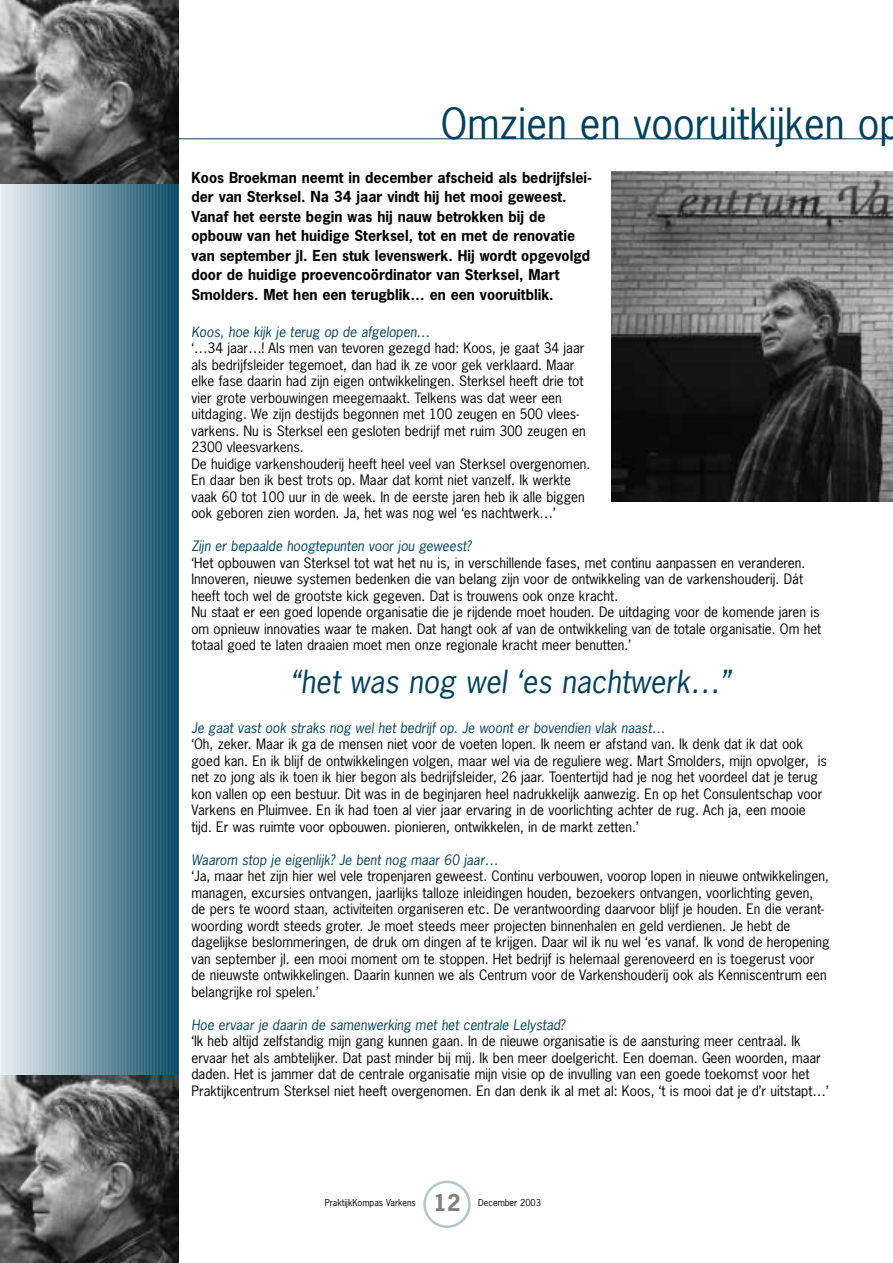
<style>
.page{position:relative;width:893px;height:1263px;background:#fff}
.page>*{position:absolute;margin:0;border:0;box-sizing:border-box;transform-origin:0 0}
.t1{font:40.5px "News Gothic";color:#00425f}
.t2{font:30px "News Gothic";color:#00425f}
.t3{font:700 21.75px "News Gothic";color:#808080}
.t4{font:700 14.25px/19.5px "News Gothic";color:#000}
.t5{font:13.5px/16.5px "News Gothic";color:#000}
.t6{font:13.5px "News Gothic";color:#00425f}
.t7{font:9px "News Gothic";color:#000}
</style>
<div class="page">
<hr style="left:0;top:0;width:3px;height:1263px;background:#eaeff2">
<hr style="left:3px;top:0;width:3px;height:1263px;background:#e6edef">
<hr style="left:6px;top:0;width:3px;height:1263px;background:#e2eaed">
<hr style="left:9px;top:0;width:3px;height:1263px;background:#dee7ea">
<hr style="left:12px;top:0;width:3px;height:1263px;background:#dae4e8">
<hr style="left:15px;top:0;width:3px;height:1263px;background:#d6e1e6">
<hr style="left:18px;top:0;width:3px;height:1263px;background:#d2dee3">
<hr style="left:21px;top:0;width:3px;height:1263px;background:#cedbe0">
<hr style="left:24px;top:0;width:3px;height:1263px;background:#cad8de">
<hr style="left:27px;top:0;width:3px;height:1263px;background:#c7d6dc">
<hr style="left:30px;top:0;width:3px;height:1263px;background:#c3d3da">
<hr style="left:33px;top:0;width:3px;height:1263px;background:#bfd0d7">
<hr style="left:36px;top:0;width:3px;height:1263px;background:#bbcdd5">
<hr style="left:39px;top:0;width:3px;height:1263px;background:#b7cad2">
<hr style="left:42px;top:0;width:3px;height:1263px;background:#b3c7d0">
<hr style="left:45px;top:0;width:3px;height:1263px;background:#afc4cd">
<hr style="left:48px;top:0;width:3px;height:1263px;background:#abc1cb">
<hr style="left:51px;top:0;width:3px;height:1263px;background:#a7bec8">
<hr style="left:54px;top:0;width:3px;height:1263px;background:#a3bbc6">
<hr style="left:57px;top:0;width:3px;height:1263px;background:#9fb8c3">
<hr style="left:60px;top:0;width:3px;height:1263px;background:#9bb5c1">
<hr style="left:63px;top:0;width:3px;height:1263px;background:#97b2be">
<hr style="left:66px;top:0;width:3px;height:1263px;background:#93afbc">
<hr style="left:69px;top:0;width:3px;height:1263px;background:#8facb9">
<hr style="left:72px;top:0;width:3px;height:1263px;background:#8baab7">
<hr style="left:75px;top:0;width:3px;height:1263px;background:#87a7b4">
<hr style="left:78px;top:0;width:3px;height:1263px;background:#84a4b2">
<hr style="left:81px;top:0;width:3px;height:1263px;background:#80a1af">
<hr style="left:84px;top:0;width:3px;height:1263px;background:#7b9ead">
<hr style="left:87px;top:0;width:3px;height:1263px;background:#789baa">
<hr style="left:90px;top:0;width:3px;height:1263px;background:#7498a8">
<hr style="left:93px;top:0;width:3px;height:1263px;background:#6f95a5">
<hr style="left:96px;top:0;width:3px;height:1263px;background:#6c92a3">
<hr style="left:99px;top:0;width:3px;height:1263px;background:#688fa0">
<hr style="left:102px;top:0;width:3px;height:1263px;background:#658d9e">
<hr style="left:105px;top:0;width:3px;height:1263px;background:#618a9c">
<hr style="left:108px;top:0;width:3px;height:1263px;background:#5d8799">
<hr style="left:111px;top:0;width:3px;height:1263px;background:#598497">
<hr style="left:114px;top:0;width:3px;height:1263px;background:#558194">
<hr style="left:117px;top:0;width:3px;height:1263px;background:#517e92">
<hr style="left:120px;top:0;width:3px;height:1263px;background:#4d7b8f">
<hr style="left:123px;top:0;width:3px;height:1263px;background:#49788d">
<hr style="left:126px;top:0;width:3px;height:1263px;background:#45758a">
<hr style="left:129px;top:0;width:3px;height:1263px;background:#417288">
<hr style="left:132px;top:0;width:3px;height:1263px;background:#3d6f85">
<hr style="left:135px;top:0;width:3px;height:1263px;background:#396c83">
<hr style="left:138px;top:0;width:3px;height:1263px;background:#356981">
<hr style="left:141px;top:0;width:3px;height:1263px;background:#31677e">
<hr style="left:144px;top:0;width:3px;height:1263px;background:#2d637b">
<hr style="left:147px;top:0;width:3px;height:1263px;background:#296179">
<hr style="left:150px;top:0;width:3px;height:1263px;background:#255e76">
<hr style="left:153px;top:0;width:3px;height:1263px;background:#215b74">
<hr style="left:156px;top:0;width:3px;height:1263px;background:#1d5871">
<hr style="left:159px;top:0;width:3px;height:1263px;background:#19556f">
<hr style="left:162px;top:0;width:3px;height:1263px;background:#15526c">
<hr style="left:165px;top:0;width:3px;height:1263px;background:#114f6a">
<hr style="left:168px;top:0;width:3px;height:1263px;background:#0d4c68">
<hr style="left:171px;top:0;width:3px;height:1263px;background:#094965">
<hr style="left:174px;top:0;width:3px;height:1263px;background:#054662">
<hr style="left:177px;top:0;width:2px;height:1263px;background:#024461">
<svg style="left:423px;top:1181px;width:47px;height:47px"></svg>
<hr style="left:0;top:138px;width:888px;height:1px;background:#00425f">
<img style="left:611px;top:172px;width:281px;height:329px">
<img style="left:0;top:0;width:179px;height:183px">
<img style="left:0;top:1076px;width:179px;height:187px">
<h1 class="t1" style="left:441px;top:108px;width:461px">Omzien en vooruitkijken op</h1>
<p class="t4" style="left:191px;top:169px;width:402px">Koos Broekman neemt in december afscheid als bedrijfslei&shy;der van Sterksel. Na 34 jaar vindt hij het mooi geweest.<br>Vanaf het eerste begin was hij nauw betrokken bij de opbouw van het huidige Sterksel, tot en met de renovatie van september jl. Een stuk levenswerk. Hij wordt opgevolgd door de huidige proevencoördinator van Sterksel, Mart Smolders. Met hen een terugblik… en een vooruitblik.</p>
<p class="t6" style="left:191px;top:326px;width:242px">Koos, hoe kijk je terug op de afgelopen…</p>
<p class="t5" style="left:191px;top:341px;width:400px">‘…34 jaar…! Als men van tevoren gezegd had: Koos, je gaat 34 jaar als bedrijfsleider tegemoet, dan had ik ze voor gek verklaard. Maar elke fase daarin had zijn eigen ontwikkelingen. Sterksel heeft drie tot vier grote verbouwingen meegemaakt. Telkens was dat weer een uitdaging. We zijn destijds begonnen met 100 zeugen en 500 vlees&shy;varkens. Nu is Sterksel een gesloten bedrijf met ruim 300 zeugen en 2300 vleesvarkens.<br>De huidige varkenshouderij heeft heel veel van Sterksel overgenomen.<br>En daar ben ik best trots op. Maar dat komt niet vanzelf. Ik werkte vaak 60 tot 100 uur in de week. In de eerste jaren heb ik alle biggen ook geboren zien worden. Ja, het was nog wel ‘es nachtwerk…’</p>
<p class="t6" style="left:191px;top:541px;width:283px">Zijn er bepaalde hoogtepunten voor jou geweest?</p>
<p class="t5" style="left:191px;top:556px;width:631px">‘Het opbouwen van Sterksel tot wat het nu is, in verschillende fases, met continu aanpassen en veranderen.<br>Innoveren, nieuwe systemen bedenken die van belang zijn voor de ontwikkeling van de varkenshouderij. Dát heeft toch wel de grootste kick gegeven. Dat is trouwens ook onze kracht.<br>Nu staat er een goed lopende organisatie die je rijdende moet houden. De uitdaging voor de komende jaren is om opnieuw innovaties waar te maken. Dat hangt ook af van de ontwikkeling van de totale organisatie. Om het totaal goed te laten draaien moet men onze regionale kracht meer benutten.’</p>
<h2 class="t2" style="left:290px;top:669px;width:445px">“het was nog wel ‘es nachtwerk…”</h2>
<p class="t6" style="left:191px;top:722px;width:477px">Je gaat vast ook straks nog wel het bedrijf op. Je woont er bovendien vlak naast…</p>
<p class="t5" style="left:191px;top:737px;width:637px">‘Oh, zeker. Maar ik ga de mensen niet voor de voeten lopen. Ik neem er afstand van. Ik denk dat ik dat ook goed kan. En ik blijf de ontwikkelingen volgen, maar wel via de reguliere weg. Mart Smolders, mijn opvolger, is net zo jong als ik toen ik hier begon als bedrijfsleider, 26 jaar. Toentertijd had je nog het voordeel dat je terug kon vallen op een bestuur. Dit was in de beginjaren heel nadrukkelijk aanwezig. En op het Consulentschap voor Varkens en Pluimvee. En ik had toen al vier jaar ervaring in de voorlichting achter de rug. Ach ja, een mooie tijd. Er was ruimte voor opbouwen. pionieren, ontwikkelen, in de markt zetten.’</p>
<p class="t6" style="left:191px;top:854px;width:310px">Waarom stop je eigenlijk? Je bent nog maar 60 jaar…</p>
<p class="t5" style="left:191px;top:869px;width:639px">‘Ja, maar het zijn hier wel vele tropenjaren geweest. Continu verbouwen, voorop lopen in nieuwe ontwikkelingen, managen, excursies ontvangen, jaarlijks talloze inleidingen houden, bezoekers ontvangen, voorlichting geven, de pers te woord staan, activiteiten organiseren etc. De verantwoording daarvoor blijf je houden. En die verant&shy;woording wordt steeds groter. Je moet steeds meer projecten binnenhalen en geld verdienen. Je hebt de dagelijkse beslommeringen, de druk om dingen af te krijgen. Daar wil ik nu wel ‘es vanaf. Ik vond de heropening van september jl. een mooi moment om te stoppen. Het bedrijf is helemaal gerenoveerd en is toegerust voor de nieuwste ontwikkelingen. Daarin kunnen we als Centrum voor de Varkenshouderij ook als Kenniscentrum een belangrijke rol spelen.’</p>
<p class="t6" style="left:191px;top:1019px;width:376px">Hoe ervaar je daarin de samenwerking met het centrale Lelystad?</p>
<p class="t5" style="left:191px;top:1034px;width:638px">‘Ik heb altijd zelfstandig mijn gang kunnen gaan. In de nieuwe organisatie is de aansturing meer centraal. Ik ervaar het als ambtelijker. Dat past minder bij mij. Ik ben meer doelgericht. Een doeman. Geen woorden, maar daden. Het is jammer dat de centrale organisatie mijn visie op de invulling van een goede toekomst voor het Praktijkcentrum Sterksel niet heeft overgenomen. En dan denk ik al met al: Koos, ‘t is mooi dat je d’r uitstapt…’</p>
<h3 class="t3" style="left:433px;top:1194px;width:29px">12</h3>
<p class="t7" style="left:325px;top:1199px;width:92px">PraktijkKompas Varkens</p>
<p class="t7" style="left:478px;top:1199px;width:64px">December 2003</p>
</div>
